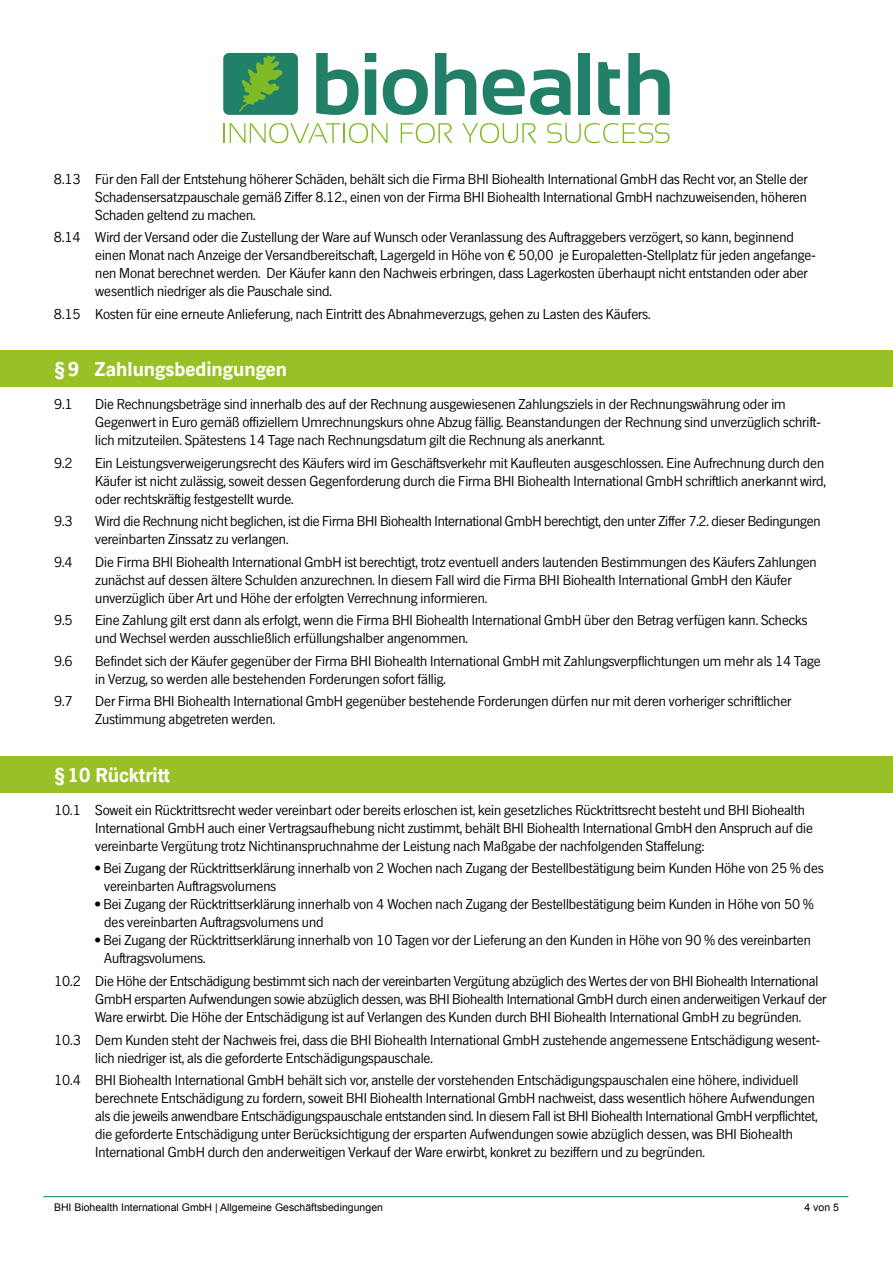
<style>
.page{position:relative;width:893px;height:1263px;background:#fff}
.page>*{position:absolute;margin:0;border:0;box-sizing:border-box;transform-origin:0 0}
.t1{font:700 21px "News Gothic SB";color:#fff}
.t2{font:15px/18px "News Gothic SB";color:#000}
.t3{font:10.5px "Arial";color:#000}
</style>
<div class="page">
<div style="left:223px;top:53px;width:75px;height:62px;background:#218067;border-radius:6px"></div>
<svg style="left:239px;top:55px;width:44px;height:57px"></svg>
<svg style="left:316px;top:53px;width:43px;height:62px"></svg>
<svg style="left:365px;top:53px;width:11px;height:62px"></svg>
<svg style="left:383px;top:69px;width:45px;height:46px"></svg>
<svg style="left:435px;top:53px;width:41px;height:62px"></svg>
<svg style="left:483px;top:69px;width:88px;height:46px"></svg>
<div style="left:579px;top:53px;width:11px;height:62px;background:#218067"></div>
<svg style="left:598px;top:62px;width:22px;height:53px"></svg>
<svg style="left:628px;top:53px;width:42px;height:62px"></svg>
<hr style="left:223px;top:123px;width:2px;height:20px;background:#7fba27">
<svg style="left:230px;top:123px;width:110px;height:20px"></svg>
<hr style="left:343px;top:123px;width:2px;height:20px;background:#7fba27">
<svg style="left:349px;top:123px;width:39px;height:20px"></svg>
<svg style="left:401px;top:123px;width:51px;height:20px"></svg>
<svg style="left:462px;top:123px;width:74px;height:20px"></svg>
<svg style="left:547px;top:123px;width:122px;height:20px"></svg>
<hr style="left:43px;top:1196px;width:805px;height:1px;background:#008165">
<div style="left:0;top:350px;width:893px;height:37px;background:#9ac027"></div>
<div style="left:0;top:756px;width:893px;height:37px;background:#9ac027"></div>
<p class="t2" style="left:54px;top:170px;width:28px">8.13</p>
<p class="t2" style="left:54px;top:228px;width:28px">8.14</p>
<p class="t2" style="left:54px;top:305px;width:28px">8.15</p>
<p class="t2" style="left:95px;top:170px;width:714px;text-align:justify">Für den Fall der Entstehung höherer Schäden, behält sich die Firma BHI Biohealth International GmbH das Recht vor, an Stelle der Schadensersatzpauschale gemäß Ziffer 8.12., einen von der Firma BHI Biohealth International GmbH nachzuweisenden, höheren Schaden geltend zu machen.</p>
<p class="t2" style="left:95px;top:228px;width:722px">Wird der Versand oder die Zustellung der Ware auf Wunsch oder Veranlassung des Auftraggebers verzögert, so kann, beginnend einen Monat nach Anzeige der Versandbereitschaft, Lagergeld in Höhe von € 50,00 je Europaletten-Stellplatz für jeden angefange&shy;nen Monat berechnet werden. Der Käufer kann den Nachweis erbringen, dass Lagerkosten überhaupt nicht entstanden oder aber wesentlich niedriger als die Pauschale sind.</p>
<p class="t2" style="left:95px;top:305px;width:557px">Kosten für eine erneute Anlieferung, nach Eintritt des Abnahmeverzugs, gehen zu Lasten des Käufers.</p>
<h1 class="t1" style="left:54px;top:357px;width:235px">§9 Zahlungsbedingungen</h1>
<p class="t2" style="left:54px;top:395px;width:20px">9.1</p>
<p class="t2" style="left:54px;top:454px;width:20px">9.2</p>
<p class="t2" style="left:54px;top:512px;width:20px">9.3</p>
<p class="t2" style="left:54px;top:553px;width:20px">9.4</p>
<p class="t2" style="left:54px;top:611px;width:20px">9.5</p>
<p class="t2" style="left:54px;top:652px;width:20px">9.6</p>
<p class="t2" style="left:54px;top:692px;width:20px">9.7</p>
<p class="t2" style="left:95px;top:395px;width:727px">Die Rechnungsbeträge sind innerhalb des auf der Rechnung ausgewiesenen Zahlungsziels in der Rechnungswährung oder im<br>Gegenwert in Euro gemäß offiziellem Umrechnungskurs ohne Abzug fällig. Beanstandungen der Rechnung sind unverzüglich schrift&shy;lich mitzuteilen. Spätestens 14 Tage nach Rechnungsdatum gilt die Rechnung als anerkannt.</p>
<p class="t2" style="left:95px;top:454px;width:732px;text-align:justify">Ein Leistungsverweigerungsrecht des Käufers wird im Geschäftsverkehr mit Kaufleuten ausgeschlossen. Eine Aufrechnung durch den Käufer ist nicht zulässig, soweit dessen Gegenforderung durch die Firma BHI Biohealth International GmbH schriftlich anerkannt wird, oder rechtskräftig festgestellt wurde.</p>
<p class="t2" style="left:95px;top:512px;width:727px">Wird die Rechnung nicht beglichen, ist die Firma BHI Biohealth International GmbH berechtigt, den unter Ziffer 7.2. dieser Bedingungen vereinbarten Zinssatz zu verlangen.</p>
<p class="t2" style="left:95px;top:553px;width:723px">Die Firma BHI Biohealth International GmbH ist berechtigt, trotz eventuell anders lautenden Bestimmungen des Käufers Zahlungen zunächst auf dessen ältere Schulden anzurechnen. In diesem Fall wird die Firma BHI Biohealth International GmbH den Käufer unverzüglich über Art und Höhe der erfolgten Verrechnung informieren.</p>
<p class="t2" style="left:95px;top:611px;width:713px">Eine Zahlung gilt erst dann als erfolgt, wenn die Firma BHI Biohealth International GmbH über den Betrag verfügen kann. Schecks und Wechsel werden ausschließlich erfüllungshalber angenommen.</p>
<p class="t2" style="left:95px;top:652px;width:727px">Befindet sich der Käufer gegenüber der Firma BHI Biohealth International GmbH mit Zahlungsverpflichtungen um mehr als 14 Tage in Verzug, so werden alle bestehenden Forderungen sofort fällig.</p>
<p class="t2" style="left:95px;top:692px;width:698px">Der Firma BHI Biohealth International GmbH gegenüber bestehende Forderungen dürfen nur mit deren vorheriger schriftlicher<br>Zustimmung abgetreten werden.</p>
<h1 class="t1" style="left:54px;top:762px;width:117px">§10 Rücktritt</h1>
<p class="t2" style="left:54px;top:801px;width:28px">10.1</p>
<p class="t2" style="left:54px;top:972px;width:28px">10.2</p>
<p class="t2" style="left:54px;top:1030px;width:28px">10.3</p>
<p class="t2" style="left:54px;top:1071px;width:28px">10.4</p>
<p class="t2" style="left:95px;top:801px;width:719px">Soweit ein Rücktrittsrecht weder vereinbart oder bereits erloschen ist, kein gesetzliches Rücktrittsrecht besteht und BHI Biohealth<br>International GmbH auch einer Vertragsaufhebung nicht zustimmt, behält BHI Biohealth International GmbH den Anspruch auf die vereinbarte Vergütung trotz Nichtinanspruchnahme der Leistung nach Maßgabe der nachfolgenden Staffelung:</p>
<p class="t2" style="left:104px;top:859px;width:721px;text-indent:-9px">• Bei Zugang der Rücktrittserklärung innerhalb von 2 Wochen nach Zugang der Bestellbestätigung beim Kunden Höhe von 25 % des vereinbarten Auftragsvolumens</p>
<p class="t2" style="left:104px;top:895px;width:711px;text-indent:-9px">• Bei Zugang der Rücktrittserklärung innerhalb von 4 Wochen nach Zugang der Bestellbestätigung beim Kunden in Höhe von 50 % des vereinbarten Auftragsvolumens und</p>
<p class="t2" style="left:104px;top:931px;width:708px;text-indent:-9px">• Bei Zugang der Rücktrittserklärung innerhalb von 10 Tagen vor der Lieferung an den Kunden in Höhe von 90 % des vereinbarten<br>Auftragsvolumens.</p>
<p class="t2" style="left:95px;top:972px;width:733px">Die Höhe der Entschädigung bestimmt sich nach der vereinbarten Vergütung abzüglich des Wertes der von BHI Biohealth International<br>GmbH ersparten Aufwendungen sowie abzüglich dessen, was BHI Biohealth International GmbH durch einen anderweitigen Verkauf der<br>Ware erwirbt. Die Höhe der Entschädigung ist auf Verlangen des Kunden durch BHI Biohealth International GmbH zu begründen.</p>
<p class="t2" style="left:95px;top:1030px;width:726px">Dem Kunden steht der Nachweis frei, dass die BHI Biohealth International GmbH zustehende angemessene Entschädigung wesent&shy;lich niedriger ist, als die geforderte Entschädigungspauschale.</p>
<p class="t2" style="left:95px;top:1071px;width:724px">BHI Biohealth International GmbH behält sich vor, anstelle der vorstehenden Entschädigungspauschalen eine höhere, individuell berechnete Entschädigung zu fordern, soweit BHI Biohealth International GmbH nachweist, dass wesentlich höhere Aufwendungen als die jeweils anwendbare Entschädigungspauschale entstanden sind. In diesem Fall ist BHI Biohealth International GmbH verpflichtet, die geforderte Entschädigung unter Berücksichtigung der ersparten Aufwendungen sowie abzüglich dessen, was BHI Biohealth International GmbH durch den anderweitigen Verkauf der Ware erwirbt, konkret zu beziffern und zu begründen.</p>
<p class="t3" style="left:54px;top:1200px;width:330px">BHI Biohealth International GmbH | Allgemeine Geschäftsbedingungen</p>
<p class="t3" style="left:804px;top:1200px;width:36px">4 von 5</p>
</div>
